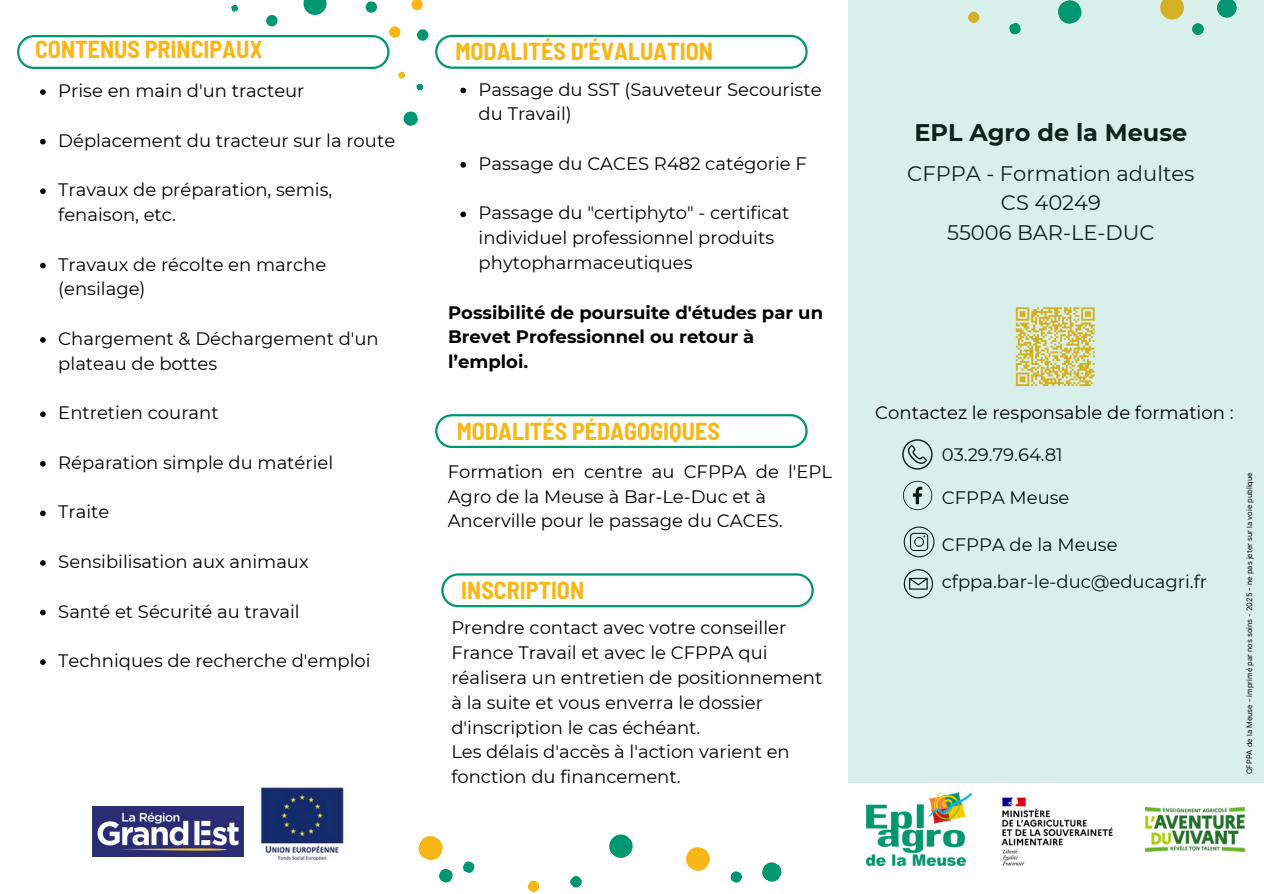
<style>
.page{position:relative;width:1264px;height:894px;background:#fff}
.page>*{position:absolute;margin:0;border:0;box-sizing:border-box;transform-origin:0 0}
.t1{font:700 semi-condensed 24px "Barlow";color:#fab616}
.t2{font:700 24px "Montserrat";color:#100f0d}
.t3{font:21px/29.4px "Montserrat";color:#100f0d;text-align:center}
.t4{font:18px/24.8px "Montserrat";color:#000}
.t5{font:700 18px/24.8px "Montserrat";color:#000}
.t6{font:7.5px "Inter";color:#000}
</style>
<div class="page">
<svg style="left:403px;top:111px;width:15px;height:15px"></svg>
<svg style="left:17px;top:0;width:411px;height:95px"></svg>
<svg style="left:40px;top:139px;width:6px;height:5px"></svg>
<svg style="left:40px;top:188px;width:6px;height:6px"></svg>
<svg style="left:40px;top:263px;width:6px;height:5px"></svg>
<svg style="left:40px;top:337px;width:6px;height:5px"></svg>
<svg style="left:40px;top:411px;width:6px;height:6px"></svg>
<svg style="left:40px;top:461px;width:6px;height:5px"></svg>
<svg style="left:40px;top:510px;width:6px;height:6px"></svg>
<svg style="left:40px;top:560px;width:6px;height:5px"></svg>
<svg style="left:40px;top:609px;width:6px;height:6px"></svg>
<svg style="left:40px;top:659px;width:6px;height:5px"></svg>
<img style="left:260px;top:787px;width:84px;height:74px">
<img style="left:93px;top:806px;width:151px;height:50px">
<svg style="left:609px;top:834px;width:24px;height:24px"></svg>
<svg style="left:570px;top:876px;width:12px;height:12px"></svg>
<svg style="left:527px;top:880px;width:13px;height:12px"></svg>
<svg style="left:463px;top:861px;width:12px;height:12px"></svg>
<svg style="left:418px;top:836px;width:35px;height:47px"></svg>
<svg style="left:686px;top:847px;width:24px;height:24px"></svg>
<svg style="left:730px;top:871px;width:12px;height:12px"></svg>
<svg style="left:762px;top:862px;width:20px;height:20px"></svg>
<svg style="left:435px;top:35px;width:372px;height:34px"></svg>
<svg style="left:460px;top:88px;width:6px;height:5px"></svg>
<svg style="left:460px;top:162px;width:6px;height:6px"></svg>
<svg style="left:460px;top:211px;width:6px;height:6px"></svg>
<svg style="left:435px;top:414px;width:372px;height:34px"></svg>
<svg style="left:441px;top:573px;width:372px;height:34px"></svg>
<div style="left:847px;top:0;width:416px;height:782px;background:#d9efe9"></div>
<img style="left:866px;top:792px;width:105px;height:72px">
<img style="left:1001px;top:797px;width:112px;height:69px">
<img style="left:1145px;top:807px;width:99px;height:43px">
<p class="t1" style="left:35px;top:34px;width:229px">CONTENUS PRINCIPAUX</p>
<p class="t1" style="left:455px;top:36px;width:259px">MODALITÉS D’ÉVALUATION</p>
<p class="t4" style="left:478px;top:77px;width:344px">Passage du SST (Sauveteur Secouriste du Travail)</p>
<p class="t4" style="left:478px;top:151px;width:330px">Passage du CACES R482 catégorie F</p>
<p class="t4" style="left:478px;top:200px;width:312px">Passage du "certiphyto" - certificat individuel professionnel produits phytopharmaceutiques</p>
<p class="t5" style="left:448px;top:299px;width:376px">Possibilité de poursuite d'études par un<br>Brevet Professionnel ou retour à l’emploi.</p>
<p class="t4" style="left:58px;top:78px;width:248px">Prise en main d'un tracteur</p>
<p class="t4" style="left:58px;top:128px;width:338px">Déplacement du tracteur sur la route</p>
<p class="t4" style="left:58px;top:177px;width:275px">Travaux de préparation, semis, fenaison, etc.</p>
<p class="t4" style="left:58px;top:252px;width:269px">Travaux de récolte en marche (ensilage)</p>
<p class="t4" style="left:58px;top:326px;width:322px">Chargement &amp; Déchargement d'un plateau de bottes</p>
<p class="t4" style="left:58px;top:400px;width:162px">Entretien courant</p>
<p class="t4" style="left:58px;top:450px;width:276px">Réparation simple du matériel</p>
<p class="t4" style="left:58px;top:499px;width:53px">Traite</p>
<p class="t4" style="left:58px;top:549px;width:252px">Sensibilisation aux animaux</p>
<p class="t4" style="left:58px;top:598px;width:243px">Santé et Sécurité au travail</p>
<p class="t4" style="left:58px;top:648px;width:314px">Techniques de recherche d'emploi</p>
<p class="t1" style="left:457px;top:415px;width:264px">MODALITÉS PÉDAGOGIQUES</p>
<p class="t4" style="left:448px;top:459px;width:386px">Formation en centre au CFPPA de l'EPL<br>Agro de la Meuse à Bar-Le-Duc et à<br>Ancerville pour le passage du CACES.</p>
<h5 class="t1" style="left:461px;top:574px;width:124px">INSCRIPTION</h5>
<p class="t4" style="left:451px;top:615px;width:372px">Prendre contact avec votre conseiller France Travail et avec le CFPPA qui réalisera un entretien de positionnement à la suite et vous enverra le dossier d'inscription le cas échéant.<br>Les délais d'accès à l'action varient en fonction du financement.</p>
<h5 class="t2" style="left:914px;top:118px;width:274px">EPL Agro de la Meuse</h5>
<p class="t3" style="left:907px;top:159px;width:289px">CFPPA - Formation adultes<br>CS 40249<br>55006 BAR-LE-DUC</p>
<h5 class="t4" style="left:875px;top:399px;width:360px">Contactez le responsable de formation :</h5>
<h5 class="t4" style="left:941px;top:441px;width:122px">03.29.79.64.81</h5>
<p class="t4" style="left:941px;top:485px;width:129px">CFPPA Meuse</p>
<h5 class="t4" style="left:941px;top:532px;width:177px">CFPPA de la Meuse</h5>
<p class="t4" style="left:941px;top:569px;width:267px">cfppa.bar-le-duc@educagri.fr</p>
<h1 class="t6" style="left:1244px;top:773px;width:303px;rotate:-90deg">CFPPA de la Meuse - imprimé par nos soins - 2025 - ne pas jeter sur la voie publique</h1>
</div>
